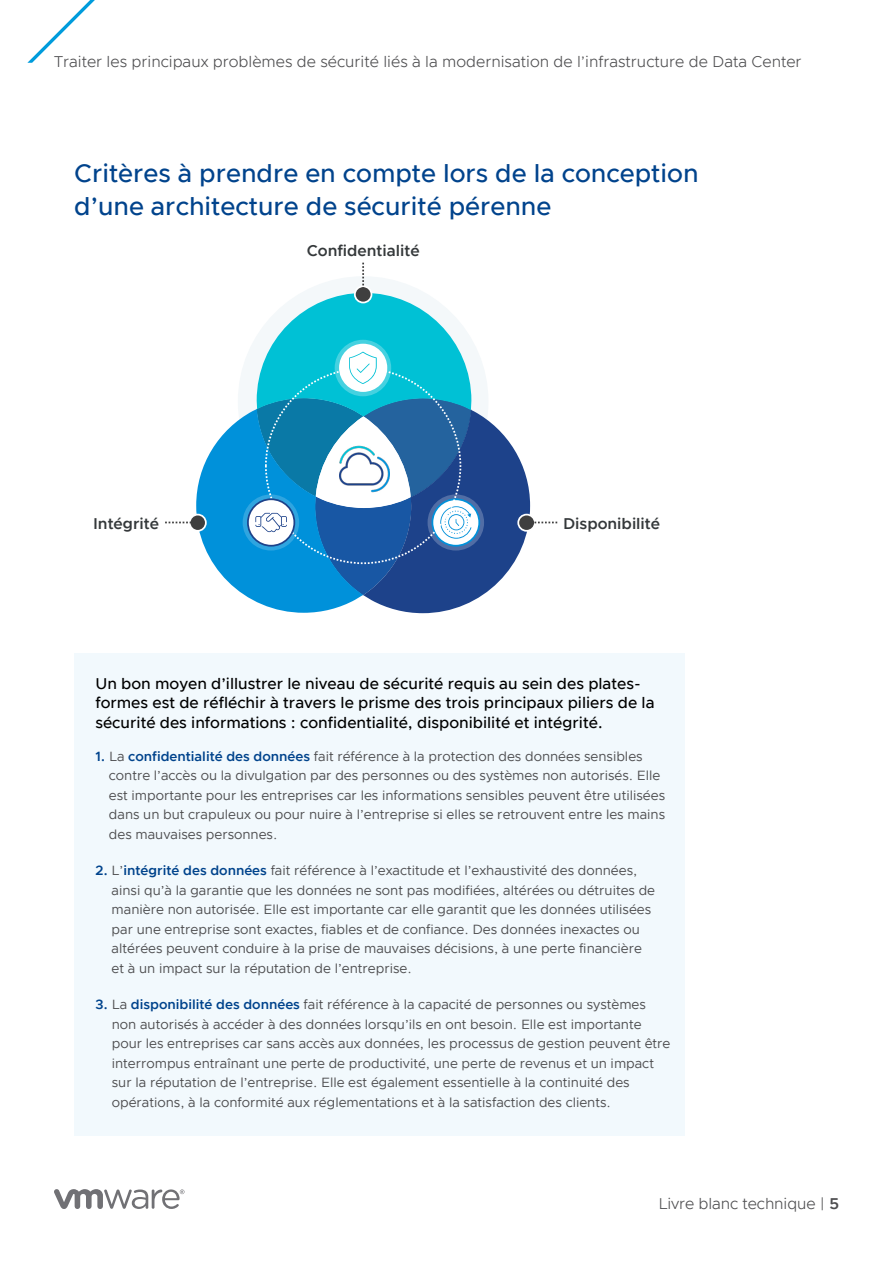
<style>
.page{position:relative;width:893px;height:1263px;background:#fff}
.page>*{position:absolute;margin:0;border:0;box-sizing:border-box;transform-origin:0 0}
.t1{font:500 25.5px/33px "Metropolis";color:#00438c}
.t2{font:500 15.75px/19.5px "Metropolis";color:#000}
.t3{font:300 15.75px "Metropolis";color:#4d4d4f}
.t4{font:600 15.75px "Metropolis";color:#34383a}
.t5{font:600 15.75px "Metropolis";color:#3f3f3f}
.t6{font:13.5px/19.5px "Metropolis";color:#4d4d4f}
.s1{font-weight:600;color:#00438c}
.s2{font-weight:600}
</style>
<div class="page">
<svg style="left:54px;top:1189px;width:130px;height:20px"></svg>
<div style="left:74px;top:653px;width:611px;height:483px;background:#f2f9fd"></div>
<svg style="left:165px;top:262px;width:393px;height:351px"></svg>
<svg style="left:27px;top:0;width:68px;height:63px"></svg>
<p class="t3" style="left:54px;top:51px;width:749px">Traiter les principaux problèmes de sécurité liés à la modernisation de l’infrastructure de Data Center</p>
<h1 class="t1" style="left:74px;top:157px;width:626px">Critères à prendre en compte lors de la conception d’une architecture de sécurité pérenne</h1>
<p class="t4" style="left:307px;top:240px;width:114px">Confidentialité</p>
<p class="t5" style="left:410px;top:241px;width:11px">y</p>
<p class="t5" style="left:114px;top:513px;width:11px">e</p>
<p class="t5" style="left:150px;top:513px;width:11px">y</p>
<p class="t5" style="left:563px;top:513px;width:87px">Availabil ty</p>
<p class="t4" style="left:93px;top:513px;width:68px">Intégrité</p>
<p class="t4" style="left:563px;top:513px;width:99px">Disponibilité</p>
<p class="t2" style="left:95px;top:674px;width:561px">Un bon moyen d’illustrer le niveau de sécurité requis au sein des plates&shy;formes est de réfléchir à travers le prisme des trois principaux piliers de la sécurité des informations : confidentialité, disponibilité et intégrité.</p>
<p class="t6" style="left:109px;top:746px;width:558px;text-indent:-14px"><span class="s1">1.</span> La <span class="s1">confidentialité des données</span> fait référence à la protection des données sensibles contre l’accès ou la divulgation par des personnes ou des systèmes non autorisés. Elle est importante pour les entreprises car les informations sensibles peuvent être utilisées dans un but crapuleux ou pour nuire à l’entreprise si elles se retrouvent entre les mains des mauvaises personnes.</p>
<p class="t6" style="left:112px;top:861px;width:545px;text-indent:-16px"><span class="s1">2.</span> L’<span class="s1">intégrité des données</span> fait référence à l’exactitude et l’exhaustivité des données, ainsi qu’à la garantie que les données ne sont pas modifiées, altérées ou détruites de manière non autorisée. Elle est importante car elle garantit que les données utilisées par une entreprise sont exactes, fiables et de confiance. Des données inexactes ou altérées peuvent conduire à la prise de mauvaises décisions, à une perte financière et à un impact sur la réputation de l’entreprise.</p>
<p class="t6" style="left:112px;top:995px;width:560px;text-indent:-16px"><span class="s1">3.</span> La <span class="s1">disponibilité des données</span> fait référence à la capacité de personnes ou systèmes non autorisés à accéder à des données lorsqu’ils en ont besoin. Elle est importante pour les entreprises car sans accès aux données, les processus de gestion peuvent être interrompus entraînant une perte de productivité, une perte de revenus et un impact sur la réputation de l’entreprise. Elle est également essentielle à la continuité des opérations, à la conformité aux réglementations et à la satisfaction des clients.</p>
<p class="t3" style="left:658px;top:1194px;width:182px">Livre blanc technique | <span class="s2">5</span></p>
</div>
